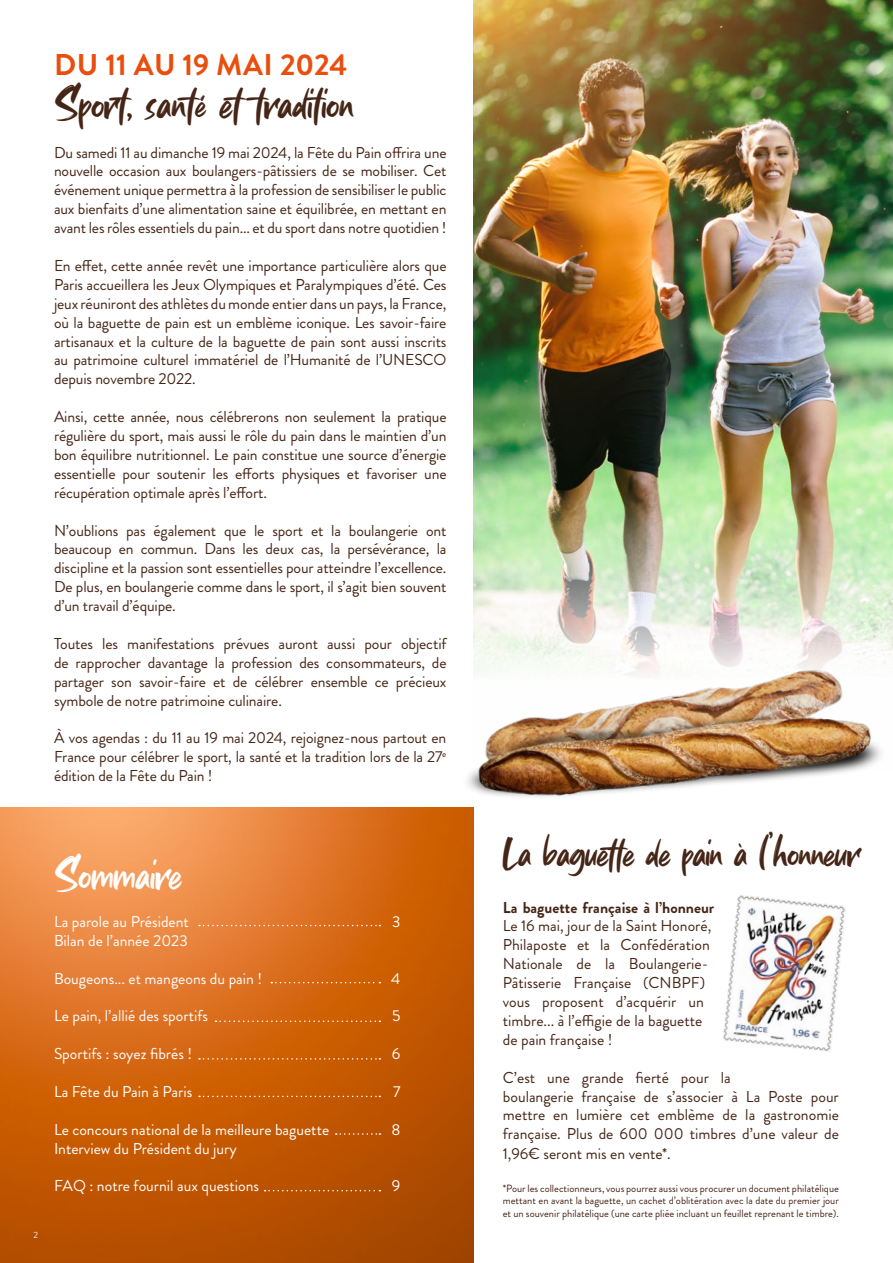
<style>
.page{position:relative;width:893px;height:1263px;background:#fff}
.page>*{position:absolute;margin:0;border:0;box-sizing:border-box;transform-origin:0 0}
.t1{font:45px "Backflipss";color:#452516}
.t2{font:45px "Backflipss";color:#fff}
.t3{font:40.5px "Backflipss";letter-spacing:-.01em;color:#452516}
.t4{font:700 30px "Brandon Grotesque";color:#e94e0f}
.t5{font:15.75px/18.9px "Brandon Grotesque";letter-spacing:-.01em;color:#452516;text-align:justify}
.t6{font:15.75px "Brandon Grotesque";color:#fff}
.t7{font:700 15.75px "Brandon Grotesque";color:#452516}
.t8{font:10.5px/12.6px "Brandon Grotesque";color:#452516;text-align:justify}
.t9{font:9px "Brandon Grotesque";color:#ededed}
</style>
<div class="page">
<img style="left:473px;top:0;width:420px;height:650px">
<img style="left:0;top:808px;width:473px;height:455px">
<img style="left:723px;top:895px;width:123px;height:156px">
<img style="left:430px;top:600px;width:461px;height:228px">
<svg style="left:199px;top:925px;width:181px;height:1px"></svg>
<svg style="left:271px;top:982px;width:109px;height:1px"></svg>
<svg style="left:216px;top:1020px;width:164px;height:2px"></svg>
<svg style="left:199px;top:1058px;width:181px;height:1px"></svg>
<svg style="left:199px;top:1096px;width:181px;height:1px"></svg>
<svg style="left:336px;top:1133px;width:44px;height:2px"></svg>
<svg style="left:265px;top:1190px;width:115px;height:1px"></svg>
<h3 class="t4" style="left:54px;top:44px;width:295px">DU 11 AU 19 MAI 2024</h3>
<h1 class="t1" style="left:54px;top:75px;width:325px">Sport, santé et tradition !</h1>
<p class="t5" style="left:54px;top:143px;width:394px">Du samedi 11 au dimanche 19 mai 2024, la Fête du Pain offrira une nouvelle occasion aux boulangers-pâtissiers de se mobiliser. Cet événement unique permettra à la profession de sensibiliser le public aux bienfaits d’une alimentation saine et équilibrée, en mettant en avant les rôles essentiels du pain... et du sport dans notre quotidien !</p>
<p class="t5" style="left:54px;top:256px;width:394px">En effet, cette année revêt une importance particulière alors que Paris accueillera les Jeux Olympiques et Paralympiques d’été. Ces jeux réuniront des athlètes du monde entier dans un pays, la France, où la baguette de pain est un emblème iconique. Les savoir-faire artisanaux et la culture de la baguette de pain sont aussi inscrits au patrimoine culturel immatériel de l’Humanité de l’UNESCO depuis novembre 2022.</p>
<p class="t5" style="left:54px;top:407px;width:394px">Ainsi, cette année, nous célébrerons non seulement la pratique régulière du sport, mais aussi le rôle du pain dans le maintien d’un bon équilibre nutritionnel. Le pain constitue une source d’énergie essentielle pour soutenir les efforts physiques et favoriser une récupération optimale après l’effort.</p>
<p class="t5" style="left:54px;top:521px;width:394px">N’oublions pas également que le sport et la boulangerie ont beaucoup en commun. Dans les deux cas, la persévérance, la discipline et la passion sont essentielles pour atteindre l’excellence.<br>De plus, en boulangerie comme dans le sport, il s’agit bien souvent d’un travail d’équipe.</p>
<p class="t5" style="left:54px;top:634px;width:394px">Toutes les manifestations prévues auront aussi pour objectif de rapprocher davantage la profession des consommateurs, de partager son savoir-faire et de célébrer ensemble ce précieux symbole de notre patrimoine culinaire.</p>
<p class="t5" style="left:54px;top:729px;width:394px">À vos agendas : du 11 au 19 mai 2024, rejoignez-nous partout en France pour célébrer le sport, la santé et la tradition lors de la 27<sup>e </sup>édition de la Fête du Pain !</p>
<p class="t9" style="left:34px;top:1229px;width:6px">2</p>
<h1 class="t2" style="left:54px;top:846px;width:129px">Sommaire</h1>
<p class="t6" style="left:54px;top:910px;width:137px">La parole au Président</p>
<p class="t6" style="left:392px;top:910px;width:10px">3</p>
<p class="t6" style="left:54px;top:929px;width:135px">Bilan de l’année 2023</p>
<p class="t6" style="left:54px;top:967px;width:210px">Bougeons... et mangeons du pain !</p>
<p class="t6" style="left:391px;top:967px;width:11px">4</p>
<p class="t6" style="left:54px;top:1005px;width:156px">Le pain, l’allié des sportifs</p>
<p class="t6" style="left:392px;top:1005px;width:10px">5</p>
<p class="t6" style="left:54px;top:1043px;width:140px">Sportifs : soyez fibrés !</p>
<p class="t6" style="left:392px;top:1043px;width:10px">6</p>
<p class="t6" style="left:54px;top:1081px;width:140px">La Fête du Pain à Paris</p>
<p class="t6" style="left:393px;top:1081px;width:9px">7</p>
<p class="t6" style="left:54px;top:1118px;width:277px">Le concours national de la meilleure baguette</p>
<p class="t6" style="left:391px;top:1118px;width:11px">8</p>
<p class="t6" style="left:54px;top:1137px;width:184px">Interview du Président du jury</p>
<p class="t6" style="left:54px;top:1175px;width:207px">FAQ : notre fournil aux questions</p>
<p class="t6" style="left:392px;top:1175px;width:10px">9</p>
<h2 class="t3" style="left:503px;top:827px;width:358px">La baguette de pain à l’honneur</h2>
<p class="t7" style="left:503px;top:896px;width:213px">La baguette française à l’honneur</p>
<p class="t5" style="left:503px;top:917px;width:210px;text-align:left">Le 16 mai, jour de la Saint Honoré,<br>Philaposte et la Confédération<br>Nationale de la Boulangerie-<br>Pâtisserie Française (CNBPF) vous proposent d’acquérir un timbre... à l’effigie de la baguette de pain française !</p>
<p class="t5" style="left:503px;top:1068px;width:338px;text-align:left">C’est une grande fierté pour la<br>boulangerie française de s’associer à La Poste pour mettre en lumière cet emblème de la gastronomie française. Plus de 600 000 timbres d’une valeur de 1,96€ seront mis en vente*.</p>
<p class="t8" style="left:503px;top:1182px;width:338px">*Pour les collectionneurs, vous pourrez aussi vous procurer un document philatélique mettant en avant la baguette, un cachet d’oblitération avec la date du premier jour et un souvenir philatélique (une carte pliée incluant un feuillet reprenant le timbre).</p>
</div>
